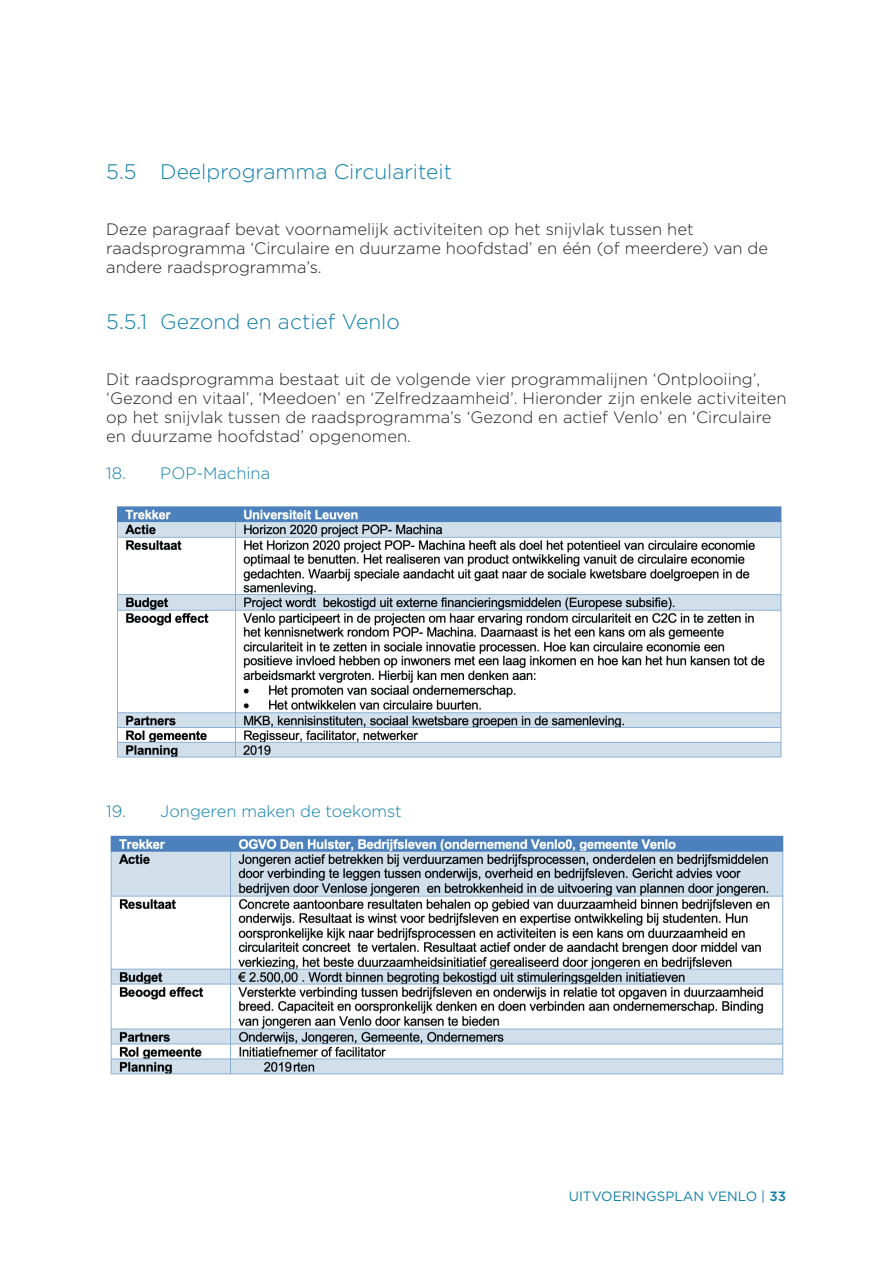
<style>
.page{position:relative;width:893px;height:1263px;background:#fff}
.page>*{position:absolute;margin:0;border:0;box-sizing:border-box;transform-origin:0 0}
.t1{font:300 21px "Gotham";color:#0e7faa}
.t2{font:300 16.5px/18.8px "Gotham";color:#231f20}
.t3{font:300 16.5px "Gotham";color:#0e7faa}
.t4{font:13.5px "Gotham";color:#0e7faa}
.s1{font-weight:500}
</style>
<div class="page">
<img style="left:117px;top:506px;width:665px;height:252px">
<img style="left:110px;top:835px;width:674px;height:240px">
<p class="t1" style="left:106px;top:158px;width:347px">5.5 Deelprogramma Circulariteit</p>
<p class="t2" style="left:106px;top:220px;width:663px">Deze paragraaf bevat voornamelijk activiteiten op het snijvlak tussen het raadsprogramma ‘Circulaire en duurzame hoofdstad’ en één (of meerdere) van de andere raadsprogramma’s.</p>
<p class="t1" style="left:106px;top:308px;width:295px">5.5.1 Gezond en actief Venlo</p>
<p class="t2" style="left:106px;top:370px;width:682px">Dit raadsprogramma bestaat uit de volgende vier programmalijnen ‘Ontplooiing’, ‘Gezond en vitaal’, ‘Meedoen’ en ‘Zelfredzaamheid’. Hieronder zijn enkele activiteiten op het snijvlak tussen de raadsprogramma’s ‘Gezond en actief Venlo’ en ‘Circulaire en duurzame hoofdstad’ opgenomen.</p>
<p class="t3" style="left:106px;top:463px;width:165px">18. POP-Machina</p>
<p class="t3" style="left:106px;top:800px;width:297px">19. Jongeren maken de toekomst</p>
<p class="t4" style="left:569px;top:1187px;width:219px">UITVOERINGSPLAN VENLO | <span class="s1">33</span></p>
</div>
